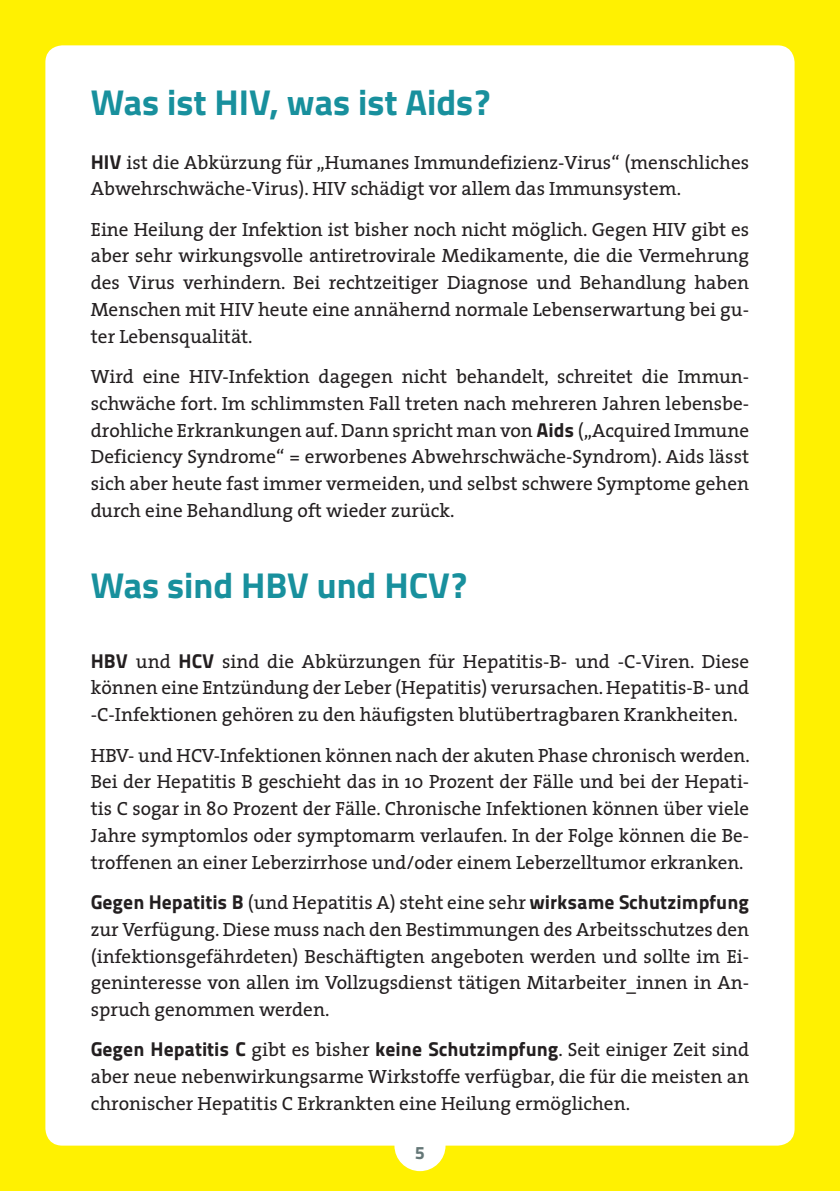
<style>
.page{position:relative;width:840px;height:1191px;background:#fff}
.page>*{position:absolute;margin:0;border:0;box-sizing:border-box;transform-origin:0 0}
.t1{font:700 36px "Titillium";color:#18909d}
.t2{font:19.8px "Titillium Maps 26 L 999 wt";color:#231f20}
.t3{font:19.2px/26.8px "The Serif";color:#231f20;text-align:justify}
.t4{font:18px "Titillium Maps 26 L 999 wt";color:#647777}
.s1{font-family:"Titillium Maps 26 L 999 wt";font-size:19.8px}
.s2{font-family:"The Serif";font-size:19.2px}
</style>
<div class="page">
<div style="left:0;top:0;width:839px;height:1191px;background:#fff101"></div>
<div style="left:45px;top:45px;width:749px;height:1126px;background:#fff"></div>
<h1 class="t1" style="left:91px;top:75px;width:401px">Was ist HIV, was ist Aids?</h1>
<p class="t3" style="left:91px;top:148px;width:659px"><span class="s1">HIV</span> ist die Abkürzung für „Humanes Immundefizienz-Virus“ (menschliches<br>Abwehrschwäche-Virus). HIV schädigt vor allem das Immunsystem.</p>
<p class="t3" style="left:91px;top:215px;width:659px">Eine Heilung der Infektion ist bisher noch nicht möglich. Gegen HIV gibt es aber sehr wirkungsvolle antiretrovirale Medikamente, die die Vermehrung des Virus verhindern. Bei rechtzeitiger Diagnose und Behandlung haben Menschen mit HIV heute eine annähernd normale Lebenserwartung bei gu&shy;ter Lebensqualität.</p>
<p class="t3" style="left:91px;top:362px;width:659px">Wird eine HIV-Infektion dagegen nicht behandelt, schreitet die Immun&shy;schwäche fort. Im schlimmsten Fall treten nach mehreren Jahren lebensbe&shy;drohliche Erkrankungen auf. Dann spricht man von <span class="s1">Aids</span> („Acquired Immune Deficiency Syndrome“ = erworbenes Abwehrschwäche-Syndrom). Aids lässt sich aber heute fast immer vermeiden, und selbst schwere Symptome gehen durch eine Behandlung oft wieder zurück.</p>
<h1 class="t1" style="left:91px;top:558px;width:378px">Was sind HBV und HCV?</h1>
<p class="t3" style="left:91px;top:647px;width:659px"><span class="s1">HBV</span> und <span class="s1">HCV</span> sind die Abkürzungen für Hepatitis-B- und -C-Viren. Diese können eine Entzündung der Leber (Hepatitis) verursachen. Hepatitis-B- und -C-Infektionen gehören zu den häufigsten blutübertragbaren Krankheiten.</p>
<p class="t3" style="left:91px;top:741px;width:660px">HBV- und HCV-Infektionen können nach der akuten Phase chronisch werden.<br>Bei der Hepatitis B geschieht das in 10 Prozent der Fälle und bei der Hepati&shy;tis C sogar in 80 Prozent der Fälle. Chronische Infektionen können über viele Jahre symptomlos oder symptomarm verlaufen. In der Folge können die Be&shy;troffenen an einer Leberzirrhose und/oder einem Leberzelltumor erkranken.</p>
<p class="t2" style="left:91px;top:886px;width:659px">Gegen Hepatitis B <span class="s2">(und Hepatitis A) steht eine sehr</span> wirksame Schutzimpfung</p>
<p class="t3" style="left:91px;top:915px;width:659px">zur Verfügung. Diese muss nach den Bestimmungen des Arbeitsschutzes den (infektionsgefährdeten) Beschäftigten angeboten werden und sollte im Ei&shy;geninteresse von allen im Vollzugsdienst tätigen Mitarbeiter_innen in An&shy;spruch genommen werden.</p>
<p class="t2" style="left:91px;top:1034px;width:659px">Gegen Hepatitis C <span class="s2">gibt es bisher</span> keine Schutzimpfung<span class="s2">. Seit einiger Zeit sind</span></p>
<p class="t3" style="left:91px;top:1062px;width:659px">aber neue nebenwirkungsarme Wirkstoffe verfügbar, die für die meisten an chronischer Hepatitis C Erkrankten eine Heilung ermöglichen.</p>
<p class="t4" style="left:415px;top:1138px;width:11px">5</p>
</div>
